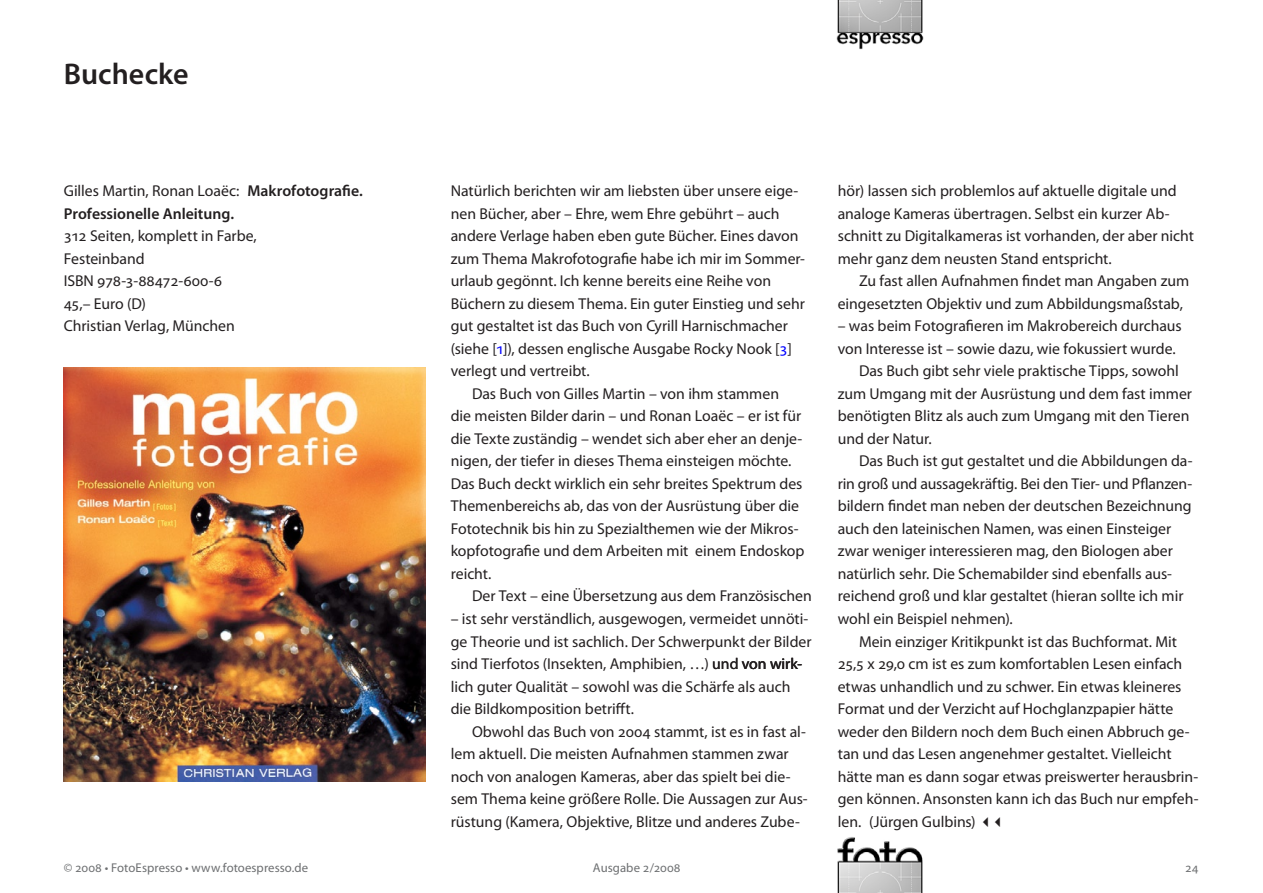
<style>
.page{position:relative;width:1263px;height:893px;background:#fff}
.page>*{position:absolute;margin:0;border:0;box-sizing:border-box;transform-origin:0 0}
.t1{font:600 30px "Myriad Pro";color:#231f20}
.P_x{font:15.75px/22.5px "Myriad Pro";color:#231f20}
.P_intro{font:15.75px/22.5px "Myriad Pro";color:#231f20}
.P_intro_nospace{font:15.75px/22.5px "Myriad Pro";letter-spacing:-.005em;color:#231f20}
.P_intro_nospace-2{font:600 15.75px/22.5px "Myriad Pro";color:#231f20}
.t2{font:12.75px "Myriad Pro";letter-spacing:.005em;color:#6d6f71}
.s1{font-weight:400}
.s2{color:#00f}
.s3{font-family:"My Sym 2"}
</style>
<div class="page">
<img style="left:836px;top:0;width:88px;height:50px">
<img style="left:837px;top:837px;width:86px;height:56px">
<img style="left:64px;top:368px;width:361px;height:413px">
<h1 class="t1" style="left:64px;top:57px;width:126px">Buchecke</h1>
<p class="P_intro_nospace-2" style="left:64px;top:180px;width:301px"><span class="s1">Gilles Martin, Ronan Loaëc:</span> Makrofotografie.<br>Professionelle Anleitung.</p>
<p class="P_intro_nospace" style="left:64px;top:225px;width:194px">312 Seiten, komplett in Farbe,<br>Festeinband</p>
<p class="P_intro_nospace" style="left:64px;top:270px;width:160px">ISBN 978-3-88472-600-6</p>
<p class="P_intro_nospace" style="left:64px;top:293px;width:84px">45,– Euro (D)</p>
<p class="P_intro_nospace" style="left:64px;top:315px;width:173px">Christian Verlag, München</p>
<p class="P_intro" style="left:451px;top:180px;width:356px">Natürlich berichten wir am liebsten über unsere eige&shy;nen Bücher, aber – Ehre, wem Ehre gebührt – auch andere Verlage haben eben gute Bücher. Eines davon zum Thema Makrofotografie habe ich mir im Sommer&shy;urlaub gegönnt. Ich kenne bereits eine Reihe von Büchern zu diesem Thema. Ein guter Einstieg und sehr gut gestaltet ist das Buch von Cyrill Harnischmacher (siehe [<span class="s2">1</span>]), dessen englische Ausgabe Rocky Nook [<span class="s2">3</span>] verlegt und vertreibt.</p>
<p class="P_x" style="left:451px;top:383px;width:355px;text-indent:21px">Das Buch von Gilles Martin – von ihm stammen<br>die meisten Bilder darin – und Ronan Loaëc – er ist für die Texte zuständig – wendet sich aber eher an denje&shy;nigen, der tiefer in dieses Thema einsteigen möchte.<br>Das Buch deckt wirklich ein sehr breites Spektrum des Themenbereichs ab, das von der Ausrüstung über die Fototechnik bis hin zu Spezialthemen wie der Mikros&shy;kopfotografie und dem Arbeiten mit einem Endoskop reicht.</p>
<p class="P_x" style="left:472px;top:585px;width:341px">Der Text – eine Übersetzung aus dem Französischen</p>
<p class="P_x" style="left:451px;top:608px;width:362px">– ist sehr verständlich, ausgewogen, vermeidet unnöti&shy;ge Theorie und ist sachlich. Der Schwerpunkt der Bilder sind Tierfotos (Insekten, Amphibien, …) und von wirk&shy;lich guter Qualität – sowohl was die Schärfe als auch die Bildkomposition betrifft.</p>
<p class="P_x" style="left:451px;top:720px;width:359px;text-indent:21px">Obwohl das Buch von 2004 stammt, ist es in fast al&shy;lem aktuell. Die meisten Aufnahmen stammen zwar noch von analogen Kameras, aber das spielt bei die&shy;sem Thema keine größere Rolle. Die Aussagen zur Aus&shy;rüstung (Kamera, Objektive, Blitze und anderes Zube-</p>
<p class="P_x" style="left:838px;top:180px;width:358px">hör) lassen sich problemlos auf aktuelle digitale und analoge Kameras übertragen. Selbst ein kurzer Ab&shy;schnitt zu Digitalkameras ist vorhanden, der aber nicht mehr ganz dem neusten Stand entspricht.</p>
<p class="P_x" style="left:838px;top:270px;width:353px;text-indent:21px">Zu fast allen Aufnahmen findet man Angaben zum eingesetzten Objektiv und zum Abbildungsmaßstab,</p>
<p class="P_x" style="left:838px;top:315px;width:345px">– was beim Fotografieren im Makrobereich durchaus von Interesse ist – sowie dazu, wie fokussiert wurde.</p>
<p class="P_x" style="left:838px;top:360px;width:356px;text-indent:21px">Das Buch gibt sehr viele praktische Tipps, sowohl zum Umgang mit der Ausrüstung und dem fast immer benötigten Blitz als auch zum Umgang mit den Tieren und der Natur.</p>
<p class="P_x" style="left:838px;top:450px;width:355px;text-indent:21px">Das Buch ist gut gestaltet und die Abbildungen da&shy;rin groß und aussagekräftig. Bei den Tier- und Pflanzen&shy;bildern findet man neben der deutschen Bezeichnung auch den lateinischen Namen, was einen Einsteiger zwar weniger interessieren mag, den Biologen aber natürlich sehr. Die Schemabilder sind ebenfalls aus&shy;reichend groß und klar gestaltet (hieran sollte ich mir wohl ein Beispiel nehmen).</p>
<p class="P_x" style="left:838px;top:630px;width:362px;text-indent:21px">Mein einziger Kritikpunkt ist das Buchformat. Mit 25,5 x 29,0 cm ist es zum komfortablen Lesen einfach etwas unhandlich und zu schwer. Ein etwas kleineres Format und der Verzicht auf Hochglanzpapier hätte weder den Bildern noch dem Buch einen Abbruch ge&shy;tan und das Lesen angenehmer gestaltet. Vielleicht hätte man es dann sogar etwas preiswerter herausbrin&shy;gen können. Ansonsten kann ich das Buch nur empfeh&shy;len. (Jürgen Gulbins) <span class="s3">ll</span></p>
<p class="t2" style="left:64px;top:860px;width:246px">© 2008 • FotoEspresso • www.fotoespresso.de</p>
<p class="t2" style="left:593px;top:860px;width:57px">Ausgabe 2/2008</p>
<p class="t2" style="left:1185px;top:860px;width:15px">24</p>
</div>
